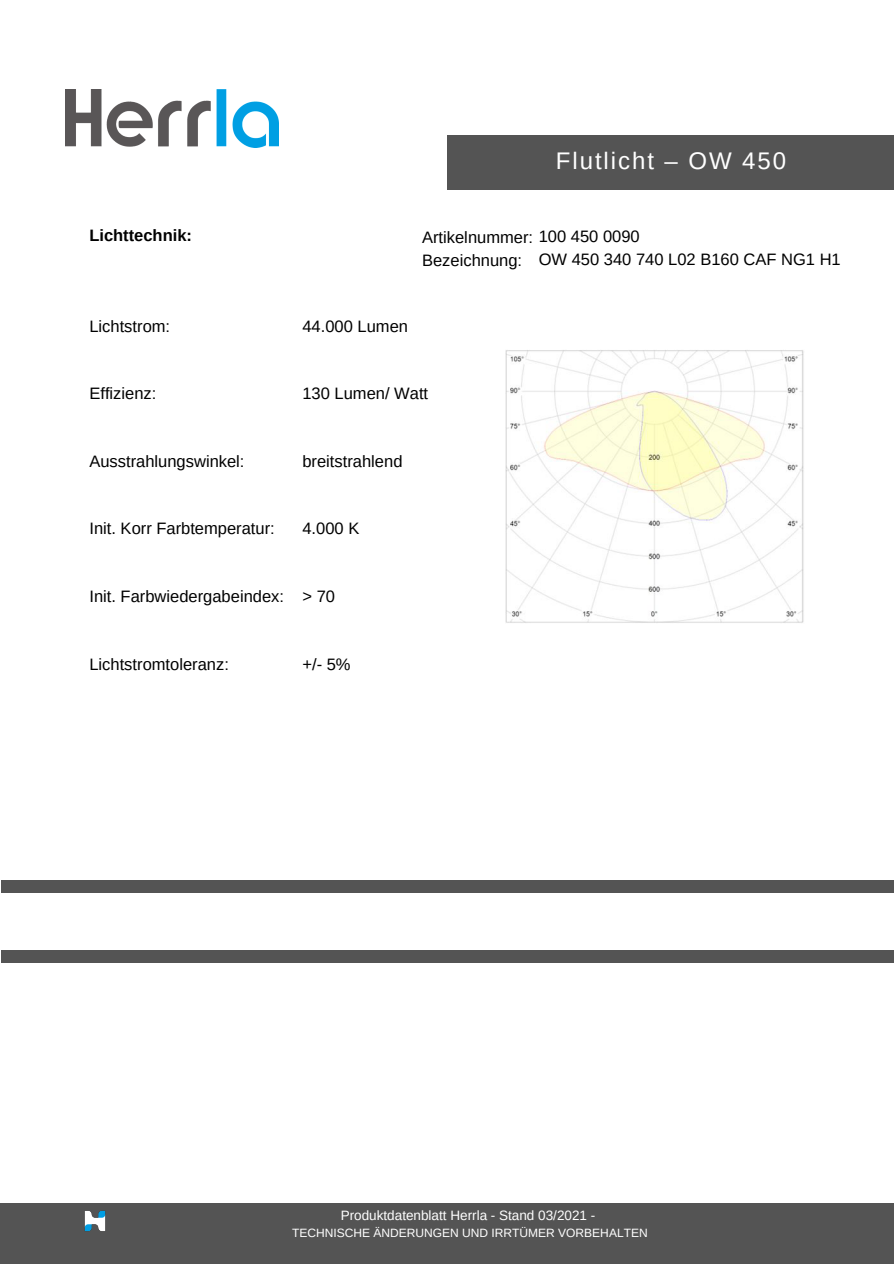
<style>
.page{position:relative;width:894px;height:1264px;background:#fff}
.page>*{position:absolute;margin:0;border:0;box-sizing:border-box;transform-origin:0 0}
.t1{font:24px "Arimo";letter-spacing:.08em;color:#fff}
.t2{font:16.5px "Arimo";color:#000}
.t3{font:700 16.5px "Arimo";color:#000}
.t4{font:13.5px "Arimo";color:#fff}
.t5{font:12px "Arimo";color:#fff}
</style>
<div class="page">
<img style="left:505px;top:350px;width:299px;height:273px">
<div style="left:1px;top:880px;width:892px;height:12px;background:#545454"></div>
<div style="left:1px;top:950px;width:892px;height:12px;background:#545454"></div>
<div style="left:447px;top:135px;width:446px;height:54px;background:#545454"></div>
<img style="left:65px;top:89px;width:213px;height:59px">
<div style="left:0;top:1203px;width:893px;height:60px;background:#545454"></div>
<img style="left:84px;top:1210px;width:22px;height:22px">
<p class="t1" style="left:555px;top:147px;width:232px">Flutlicht – OW 450</p>
<p class="t3" style="left:89px;top:226px;width:104px">Lichttechnik:</p>
<p class="t2" style="left:422px;top:228px;width:219px">Artikelnummer: 100 450 0090</p>
<p class="t2" style="left:422px;top:250px;width:101px">Bezeichnung:</p>
<p class="t2" style="left:538px;top:250px;width:303px">OW 450 340 740 L02 B160 CAF NG1 H1</p>
<p class="t2" style="left:89px;top:316px;width:82px">Lichtstrom:</p>
<p class="t2" style="left:89px;top:384px;width:68px">Effizienz:</p>
<p class="t2" style="left:302px;top:316px;width:107px">44.000 Lumen</p>
<p class="t2" style="left:302px;top:384px;width:127px">130 Lumen/ Watt</p>
<p class="t2" style="left:89px;top:452px;width:157px">Ausstrahlungswinkel:</p>
<p class="t2" style="left:89px;top:519px;width:187px">Init. Korr Farbtemperatur:</p>
<p class="t2" style="left:302px;top:452px;width:101px">breitstrahlend</p>
<p class="t2" style="left:302px;top:519px;width:58px">4.000 K</p>
<p class="t2" style="left:89px;top:587px;width:196px">Init. Farbwiedergabeindex:</p>
<p class="t2" style="left:302px;top:587px;width:34px">&gt; 70</p>
<p class="t2" style="left:89px;top:654px;width:141px">Lichtstromtoleranz:</p>
<p class="t2" style="left:302px;top:654px;width:50px">+/- 5%</p>
<p class="t4" style="left:340px;top:1208px;width:256px">Produktdatenblatt Herrla - Stand 03/2021 -</p>
<p class="t5" style="left:292px;top:1226px;width:357px">TECHNISCHE ÄNDERUNGEN UND IRRTÜMER VORBEHALTEN</p>
</div>
